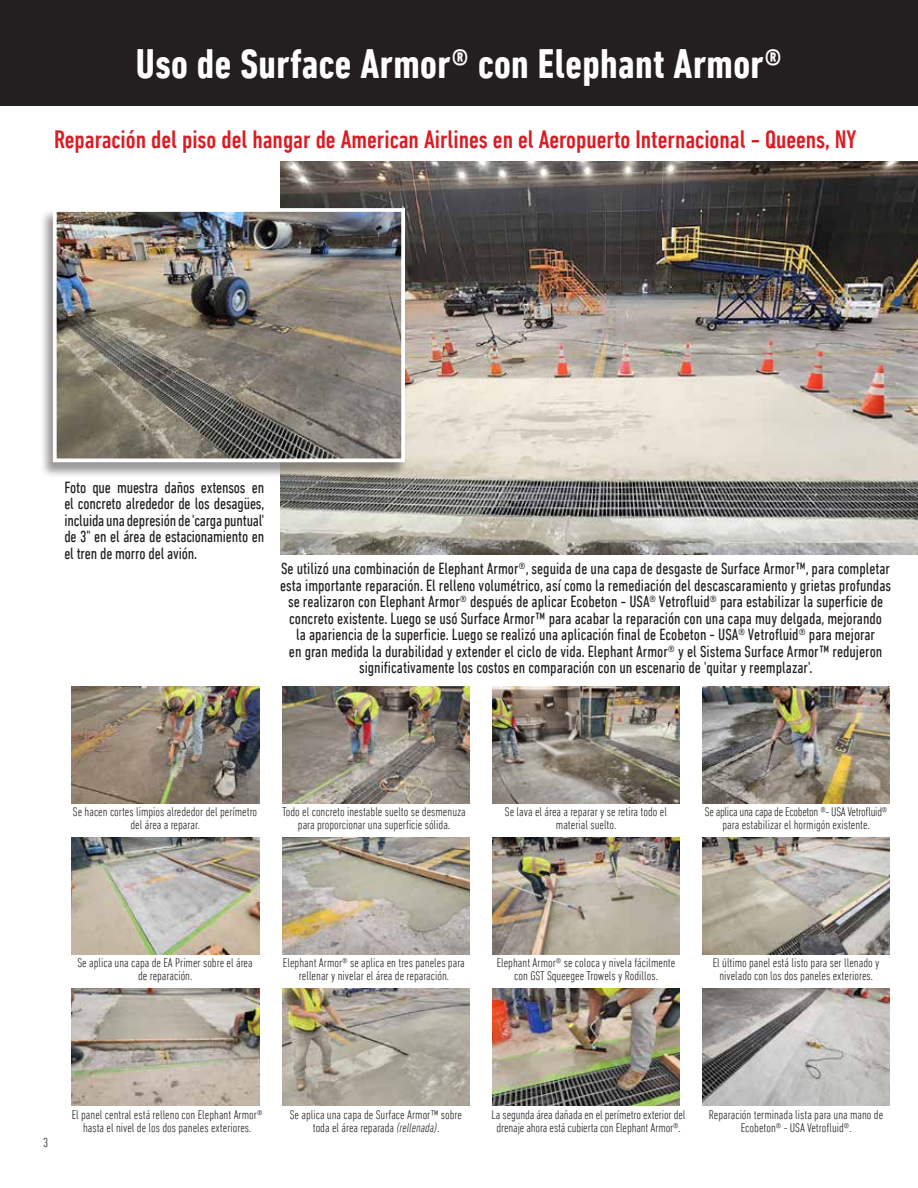
<style>
.page{position:relative;width:918px;height:1188px;background:#fff}
.page>*{position:absolute;margin:0;border:0;box-sizing:border-box;transform-origin:0 0}
.t1{font:700 condensed 42px "DIN Next LT Pro";letter-spacing:.01em;color:#fff}
.t2{font:500 condensed 25.65px "DIN Next LT Pro";color:#da1d24}
.t3{font:condensed 16.5px/16.5px "DIN Next LT Pro";color:#231f20;text-align:justify}
.t4{font:300 condensed 13.5px "DIN Next LT Pro";color:#231f20}
.t5{font:300 condensed 12.75px/13.5px "DIN Next LT Pro";color:#231f20;text-align:center}
.t6{font:300 condensed 12.75px/13.5px "DIN Next LT Pro";letter-spacing:-.02em;color:#231f20;text-align:center}
.s1{font-style:italic}
</style>
<div class="page">
<div style="left:0;top:0;width:918px;height:106px;background:#231f20"></div>
<img style="left:281px;top:162px;width:637px;height:392px">
<img style="left:702px;top:686px;width:188px;height:117px">
<img style="left:72px;top:837px;width:188px;height:117px">
<img style="left:702px;top:988px;width:188px;height:117px">
<img style="left:492px;top:988px;width:188px;height:117px">
<img style="left:282px;top:837px;width:188px;height:117px">
<img style="left:72px;top:988px;width:188px;height:117px">
<img style="left:492px;top:837px;width:188px;height:117px">
<img style="left:702px;top:837px;width:188px;height:117px">
<img style="left:72px;top:686px;width:188px;height:117px">
<img style="left:492px;top:686px;width:188px;height:117px">
<img style="left:282px;top:686px;width:188px;height:117px">
<div style="left:40px;top:208px;width:367px;height:270px;background:#231f20;opacity:.46"></div>
<img style="left:58px;top:213px;width:342px;height:244px">
<div style="left:53px;top:208px;width:352px;height:254px;border:4px solid #fff"></div>
<img style="left:282px;top:988px;width:188px;height:117px">
<h1 class="t1" style="left:136px;top:40px;width:648px">Uso de Surface Armor® con Elephant Armor®</h1>
<h2 class="t2" style="left:54px;top:125px;width:804px">Reparación del piso del hangar de American Airlines en el Aeropuerto Internacional - Queens, NY</h2>
<p class="t3" style="left:64px;top:479px;width:202px">Foto que muestra daños extensos en el concreto alrededor de los desagües, incluida una depresión de 'carga puntual' de 3" en el área de estacionamiento en el tren de morro del avión.</p>
<p class="t3" style="left:280px;top:560px;width:612px;text-align:center">Se utilizó una combinación de Elephant Armor®, seguida de una capa de desgaste de Surface Armor™, para completar esta importante reparación. El relleno volumétrico, así como la remediación del descascaramiento y grietas profundas se realizaron con Elephant Armor® después de aplicar Ecobeton - USA® Vetrofluid® para estabilizar la superficie de concreto existente. Luego se usó Surface Armor™ para acabar la reparación con una capa muy delgada, mejorando<br>la apariencia de la superficie. Luego se realizó una aplicación final de Ecobeton - USA® Vetrofluid® para mejorar<br>en gran medida la durabilidad y extender el ciclo de vida. Elephant Armor® y el Sistema Surface Armor™ redujeron significativamente los costos en comparación con un escenario de 'quitar y reemplazar'.</p>
<p class="t5" style="left:73px;top:805px;width:186px">Se hacen cortes limpios alrededor del perímetro del área a reparar.</p>
<p class="t5" style="left:282px;top:805px;width:185px">Todo el concreto inestable suelto se desmenuza para proporcionar una superficie sólida.</p>
<p class="t5" style="left:505px;top:805px;width:164px">Se lava el área a reparar y se retira todo el material suelto.</p>
<p class="t6" style="left:705px;top:805px;width:184px">Se aplica una capa de Ecobeton ®- USA Vetrofluid® para estabilizar el hormigón existente.</p>
<p class="t5" style="left:77px;top:955px;width:177px">Se aplica una capa de EA Primer sobre el área de reparación.</p>
<p class="t5" style="left:283px;top:955px;width:183px">Elephant Armor® se aplica en tres paneles para rellenar y nivelar el área de reparación.</p>
<p class="t5" style="left:497px;top:955px;width:180px">Elephant Armor® se coloca y nivela fácilmente con GST Squeegee Trowels y Rodillos.</p>
<p class="t5" style="left:713px;top:955px;width:168px">El último panel está listo para ser llenado y nivelado con los dos paneles exteriores.</p>
<p class="t4" style="left:43px;top:1135px;width:7px">3</p>
<p class="t5" style="left:72px;top:1108px;width:192px">El panel central está relleno con Elephant Armor® hasta el nivel de los dos paneles exteriores.</p>
<p class="t5" style="left:290px;top:1108px;width:174px">Se aplica una capa de Surface Armor™ sobre toda el área reparada <span class="s1">(rellenada)</span>.</p>
<p class="t5" style="left:492px;top:1108px;width:195px">La segunda área dañada en el perímetro exterior del drenaje ahora está cubierta con Elephant Armor®.</p>
<p class="t5" style="left:709px;top:1108px;width:176px">Reparación terminada lista para una mano de<br>Ecobeton® - USA Vetrofluid®.</p>
</div>
